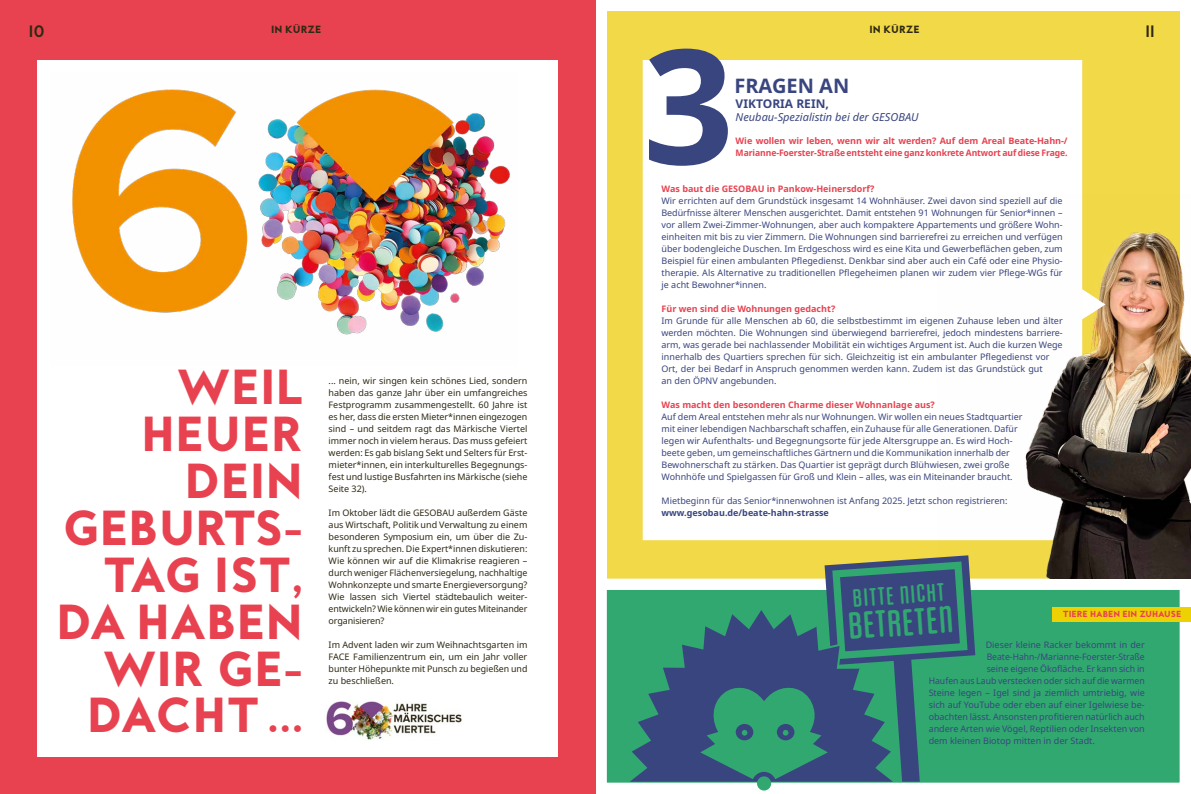
<style>
.page{position:relative;width:1191px;height:794px;background:#fff}
.page>*{position:absolute;margin:0;border:0;box-sizing:border-box;transform-origin:0 0}
.h1_3_Fragen_an{font:700 159.6px "Noto Sans";color:#39457f}
.h1_Geburtstag{font:800 44.6px/46.9px "MB Empire";letter-spacing:-.005em;color:#e84250;text-align:right}
.h1_Bitte_nicht_betreten{font:36px "Gothiks Round";color:#32a871}
.h1_Bitte_nicht_betreten-2{font:24px "Gothiks Round";color:#32a871}
.h1_3_Fragen_an-2{font:700 20px "Noto Sans";color:#39457f}
.t1{font:700 15px "MB Empire";color:#2f2912}
.t2{font:700 12px "Noto Sans";color:#39457f}
.t3{font:italic 11px "Noto Sans";color:#39457f}
.t4{font:800 9.5px "MB Empire";color:#2f2912}
.t5{font:9px/12px "Noto Sans";color:#39457f}
.t6{font:9px/12px "Noto Sans";color:#2f2912;text-align:justify}
.t7{font:700 9px/12px "Noto Sans";letter-spacing:-.01em;color:#e84250}
.t8{font:9px "Noto Sans";color:#39457f;scale:.96 1}
.t9{font:800 8px "MB Empire";color:#e84250}
.s1{font-weight:700}
</style>
<div class="page">
<div style="left:607px;top:11px;width:572px;height:770px;background:#f2d948"></div>
<div style="left:642px;top:60px;width:441px;height:480px;background:#fff"></div>
<div style="left:601px;top:584px;width:584px;height:204px;background:#32a871"></div>
<div style="left:595px;top:578px;width:596px;height:216px;border:11px solid #fff"></div>
<div style="left:1052px;top:607px;width:139px;height:14px;background:#eed102"></div>
<img style="left:938px;top:195px;width:253px;height:383px">
<svg style="left:1082px;top:289px;width:23px;height:30px"></svg>
<svg style="left:631px;top:644px;width:69px;height:137px;fill:#39457f"></svg>
<div style="left:757px;top:776px;width:14px;height:14px;background:#32a871;border-radius:50%"></div>
<svg style="left:700px;top:555px;width:275px;height:226px"></svg>
<div style="left:0;top:0;width:595px;height:794px;background:#e84250"></div>
<div style="left:37px;top:60px;width:521px;height:696px;background:#fff"></div>
<img style="left:326px;top:701px;width:136px;height:39px">
<img style="left:72px;top:89px;width:438px;height:246px">
<p class="t4" style="left:271px;top:23px;width:52px">IN KÜRZE</p>
<p class="t4" style="left:869px;top:23px;width:52px">IN KÜRZE</p>
<h3 class="t1" style="left:29px;top:22px;width:17px">10</h3>
<h3 class="t1" style="left:1145px;top:22px;width:11px">11</h3>
<h1 class="h1_Geburtstag" style="left:56px;top:363px;width:248px">WEIL<br>HEUER<br>DEIN<br>GEBURTS-<br>TAG IST,<br>DA HABEN<br>WIR GE-<br>DACHT …</h1>
<p class="t6" style="left:329px;top:375px;width:200px">... nein, wir singen kein schönes Lied, sondern haben das ganze Jahr über ein umfangreiches Festprogramm zusammengestellt. 60 Jahre ist es her, dass die ersten Mieter*innen eingezogen sind – und seitdem ragt das Märkische Viertel immer noch in vielem heraus. Das muss gefeiert werden: Es gab bislang Sekt und Selters für Erst&shy;mieter*innen, ein interkulturelles Begegnungs&shy;fest und lustige Busfahrten ins Märkische (siehe Seite 32).</p>
<p class="t6" style="left:329px;top:507px;width:200px">Im Oktober lädt die GESOBAU außerdem Gäste aus Wirtschaft, Politik und Verwaltung zu einem besonderen Symposium ein, um über die Zu&shy;kunft zu sprechen. Die Expert*innen diskutieren:<br>Wie können wir auf die Klimakrise reagieren – durch weniger Flächenversiegelung, nachhaltige Wohnkonzepte und smarte Energieversorgung?<br>Wie lassen sich Viertel städtebaulich weiter&shy;entwickeln? Wie können wir ein gutes Miteinander organisieren?</p>
<p class="t6" style="left:329px;top:639px;width:200px">Im Advent laden wir zum Weihnachtsgarten im FACE Familienzentrum ein, um ein Jahr voller bunter Höhepunkte mit Punsch zu begießen und zu beschließen.</p>
<h1 class="h1_3_Fragen_an" style="left:643px;top:-6px;width:93px">3</h1>
<h1 class="h1_3_Fragen_an-2" style="left:734px;top:72px;width:116px">FRAGEN AN</h1>
<p class="t2" style="left:735px;top:95px;width:95px">VIKTORIA REIN,</p>
<p class="t3" style="left:735px;top:109px;width:184px">Neubau-Spezialistin bei der GESOBAU</p>
<p class="t7" style="left:735px;top:135px;width:333px">Wie wollen wir leben, wenn wir alt werden? Auf dem Areal Beate-Hahn-/<br>Marianne-Foerster-Straße entsteht eine ganz konkrete Antwort auf diese Frage.</p>
<p class="t7" style="left:661px;top:183px;width:214px">Was baut die GESOBAU in Pankow-Heinersdorf?</p>
<p class="t5" style="left:661px;top:195px;width:403px;text-align:justify">Wir errichten auf dem Grundstück insgesamt 14 Wohnhäuser. Zwei davon sind speziell auf die Bedürfnisse älterer Menschen ausgerichtet. Damit entstehen 91 Wohnungen für Senior*innen – vor allem Zwei-Zimmer-Wohnungen, aber auch kompaktere Appartements und größere Wohn&shy;einheiten mit bis zu vier Zimmern. Die Wohnungen sind barrierefrei zu erreichen und verfügen über bodengleiche Duschen. Im Erdgeschoss wird es eine Kita und Gewerbeflächen geben, zum Beispiel für einen ambulanten Pflegedienst. Denkbar sind aber auch ein Café oder eine Physio&shy;therapie. Als Alternative zu traditionellen Pflegeheimen planen wir zudem vier Pflege-WGs für je acht Bewohner*innen.</p>
<p class="t7" style="left:661px;top:303px;width:175px">Für wen sind die Wohnungen gedacht?</p>
<p class="t5" style="left:661px;top:315px;width:403px">Im Grunde für alle Menschen ab 60, die selbstbestimmt im eigenen Zuhause leben und älter werden möchten. Die Wohnungen sind überwiegend barrierefrei, jedoch mindestens barriere&shy;arm, was gerade bei nachlassender Mobilität ein wichtiges Argument ist. Auch die kurzen Wege innerhalb des Quartiers sprechen für sich. Gleichzeitig ist ein ambulanter Pflegedienst vor Ort, der bei Bedarf in Anspruch genommen werden kann. Zudem ist das Grundstück gut<br>an den ÖPNV angebunden.</p>
<p class="t7" style="left:661px;top:399px;width:275px">Was macht den besonderen Charme dieser Wohnanlage aus?</p>
<p class="t5" style="left:661px;top:411px;width:362px">Auf dem Areal entstehen mehr als nur Wohnungen. Wir wollen ein neues Stadtquartier mit einer lebendigen Nachbarschaft schaffen, ein Zuhause für alle Generationen. Dafür legen wir Aufenthalts- und Begegnungsorte für jede Altersgruppe an. Es wird Hoch&shy;beete geben, um gemeinschaftliches Gärtnern und die Kommunikation innerhalb der Bewohnerschaft zu stärken. Das Quartier ist geprägt durch Blühwiesen, zwei große Wohnhöfe und Spielgassen für Groß und Klein – alles, was ein Miteinander braucht.</p>
<p class="t5" style="left:661px;top:495px;width:347px">Mietbeginn für das Senior*innenwohnen ist Anfang 2025. Jetzt schon registrieren: <span class="s1">www.gesobau.de/beate-hahn-strasse</span></p>
<h1 class="h1_Bitte_nicht_betreten-2" style="left:851px;top:584px;width:94px;rotate:-4deg">BITTE NICHT</h1>
<h1 class="h1_Bitte_nicht_betreten" style="left:846px;top:605px;width:107px;rotate:-4deg">BETRETEN</h1>
<p class="t9" style="left:1062px;top:609px;width:120px">TIERE HABEN EIN ZUHAUSE</p>
<p class="t5" style="left:985px;top:639px;width:160px">Dieser kleine Racker bekommt in der</p>
<p class="t8" style="left:986px;top:650px;width:166px">Beate-Hahn-/Marianne-Foerster-Straße</p>
<p class="t5" style="left:986px;top:663px;width:160px">seine eigene Ökofläche. Er kann sich in</p>
<p class="t8" style="left:928px;top:674px;width:227px">Haufen aus Laub verstecken oder sich auf die warmen</p>
<p class="t5" style="left:928px;top:687px;width:217px">Steine legen – Igel sind ja ziemlich umtriebig, wie</p>
<p class="t5" style="left:928px;top:699px;width:217px">sich auf YouTube oder eben auf einer Igelwiese be-</p>
<p class="t5" style="left:928px;top:711px;width:218px">obachten lässt. Ansonsten profitieren natürlich auch</p>
<p class="t5" style="left:928px;top:723px;width:218px">andere Arten wie Vögel, Reptilien oder Insekten von</p>
<p class="t5" style="left:928px;top:735px;width:168px">dem kleinen Biotop mitten in der Stadt.</p>
</div>
